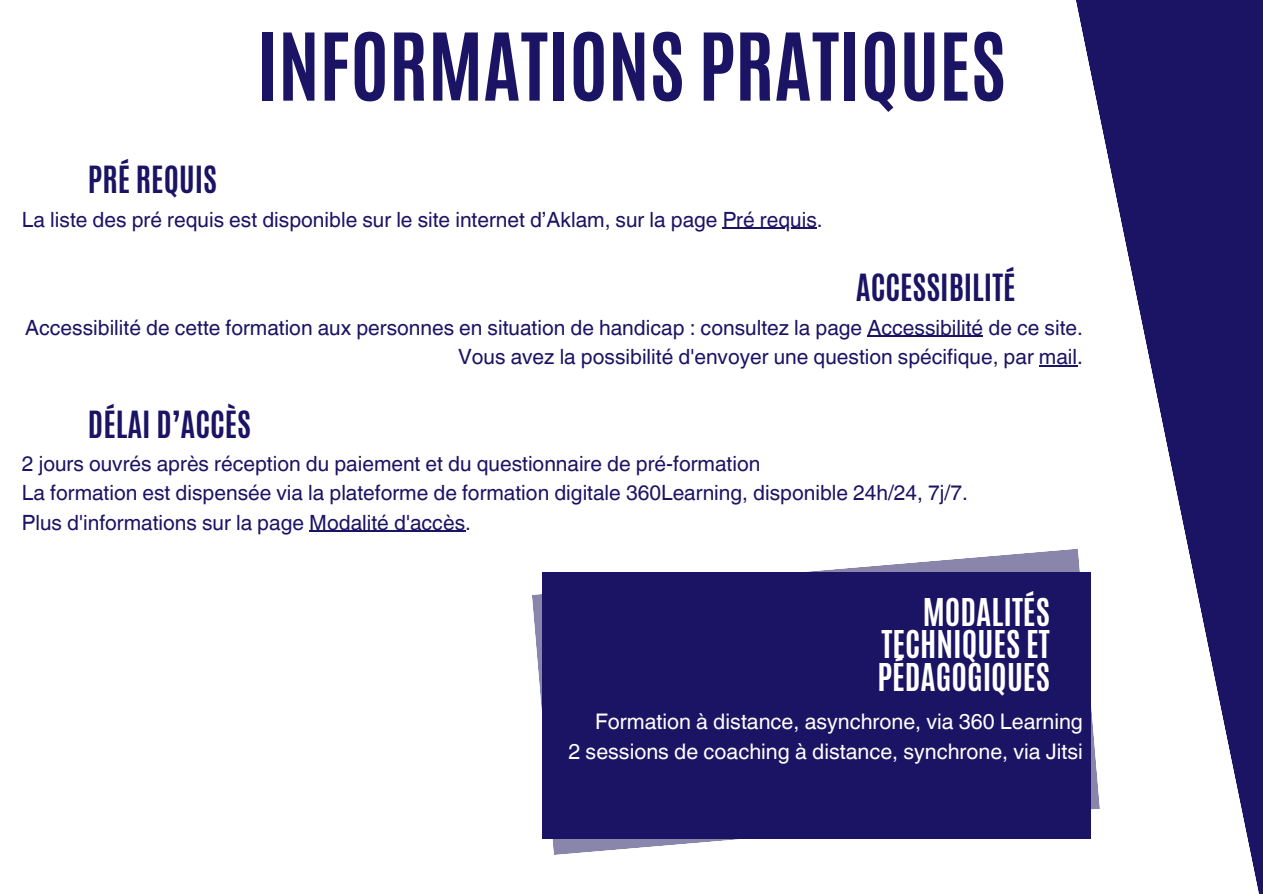
<style>
.page{position:relative;width:1263px;height:894px;background:#fff}
.page>*{position:absolute;margin:0;border:0;box-sizing:border-box;transform-origin:0 0}
.t1{font:700 79.2px "Antonio";color:#1b1364}
.t2{font:700 31.95px/32.2px "Antonio";color:#fff;text-align:justify}
.t3{font:700 31.2px "Antonio";color:#1b1364}
.t4{font:21.45px/29.8px "Helvetica World";color:#fff;text-align:right}
.t5{font:21px/29.2px "Helvetica World";color:#1b1364;text-align:right}
</style>
<div class="page">
<hr style="left:723px;top:228px;width:94px;height:1px;background:#1b1364">
<hr style="left:867px;top:335px;width:116px;height:2px;background:#1b1364">
<hr style="left:1039px;top:365px;width:38px;height:1px;background:#1b1364">
<svg style="left:532px;top:550px;width:527px;height:304px"></svg>
<div style="left:542px;top:572px;width:549px;height:266px;background:#1b1364"></div>
<hr style="left:309px;top:530px;width:85px;height:1px;background:#1b1364">
<hr style="left:394px;top:530px;width:71px;height:1px;background:#1b1364">
<svg style="left:1059px;top:0;width:204px;height:893px;fill:#1b1364"></svg>
<h1 class="t1" style="left:257px;top:7px;width:750px">INFORMATIONS PRATIQUES</h1>
<h3 class="t3" style="left:88px;top:156px;width:130px">PRÉ REQUIS</h3>
<p class="t5" style="left:22px;top:205px;width:802px">La liste des pré requis est disponible sur le site internet d’Aklam, sur la page Pré requis.</p>
<h3 class="t3" style="left:856px;top:264px;width:161px">ACCESSIBILITÉ</h3>
<p class="t5" style="left:25px;top:312px;width:1059px">Accessibilité de cette formation aux personnes en situation de handicap : consultez la page Accessibilité de ce site.<br>Vous avez la possibilité d'envoyer une question spécifique, par mail.</p>
<h3 class="t3" style="left:88px;top:400px;width:165px">DÉLAI D’ACCÈS</h3>
<p class="t5" style="left:22px;top:449px;width:947px;text-align:left">2 jours ouvrés après réception du paiement et du questionnaire de pré-formation<br>La formation est dispensée via la plateforme de formation digitale 360Learning, disponible 24h/24, 7j/7.<br>Plus d'informations sur la page Modalité d'accès.</p>
<h2 class="t2" style="left:877px;top:596px;width:174px;text-indent:45px">MODALITÉS TECHNIQUES ET PÉDAGOGIQUES</h2>
<p class="t4" style="left:568px;top:706px;width:516px">Formation à distance, asynchrone, via 360 Learning<br>2 sessions de coaching à distance, synchrone, via Jitsi</p>
</div>
